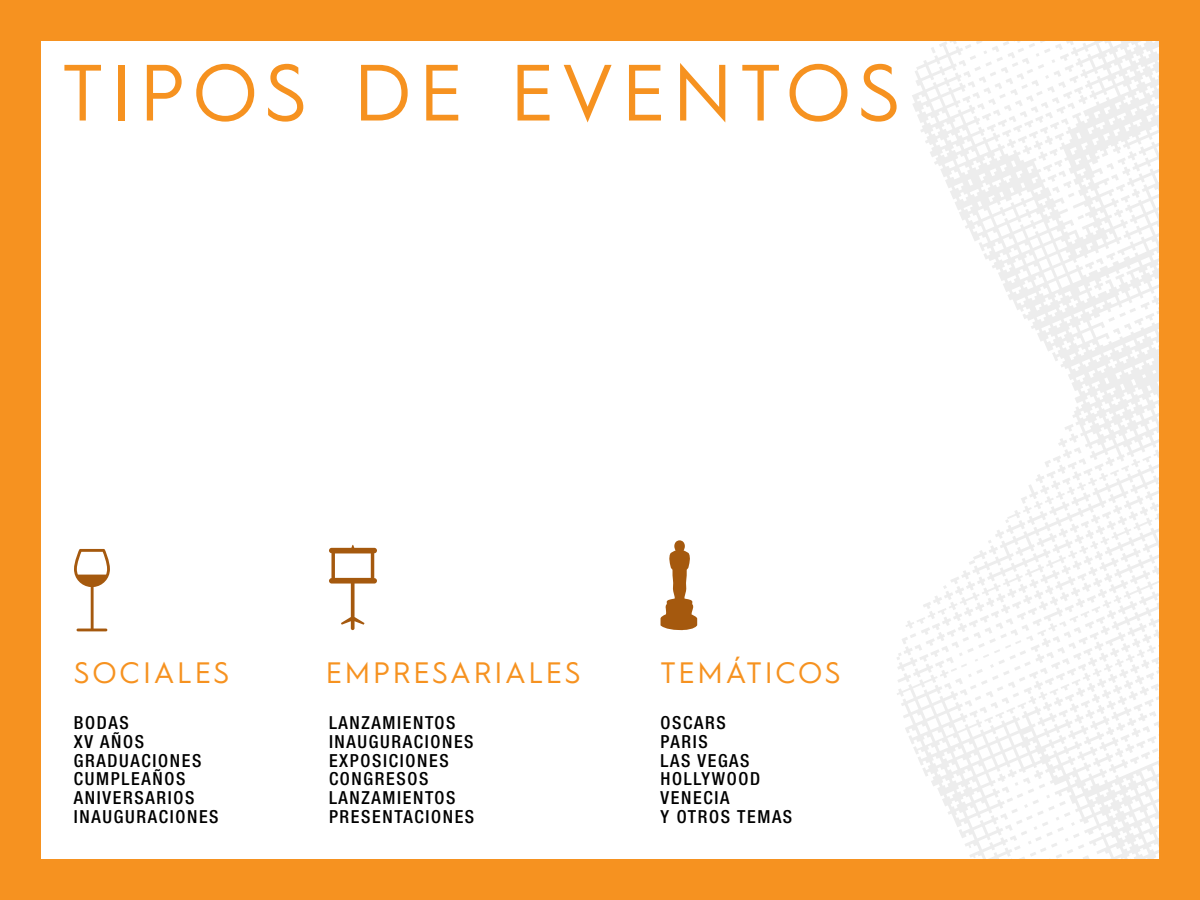
<style>
.page{position:relative;width:1200px;height:900px;background:#fff}
.page>*{position:absolute;margin:0;border:0;box-sizing:border-box;transform-origin:0 0}
.t1{font:79.8px "Hurme Geometric Sans 1";letter-spacing:.09em;color:#f69220}
.t2{font:29.7px "Hurme Geometric Sans 1";letter-spacing:.09em;color:#f69220}
.t3{font:500 condensed 18px/18.6px "Helvetica Neue LT Std";letter-spacing:.09em;color:#000}
</style>
<div class="page">
<img style="left:251px;top:40px;width:909px;height:820px">
<div style="left:0;top:0;width:40px;height:900px;background:#f69220"></div>
<div style="left:1160px;top:0;width:40px;height:900px;background:#f69220"></div>
<div style="left:3px;top:0;width:1197px;height:40px;background:#f69220"></div>
<div style="left:0;top:860px;width:1200px;height:40px;background:#f69220"></div>
<svg style="left:661px;top:540px;width:36px;height:90px"></svg>
<svg style="left:329px;top:545px;width:48px;height:85px"></svg>
<svg style="left:74px;top:549px;width:36px;height:82px"></svg>
<h1 class="t1" style="left:62px;top:37px;width:840px">TIPOS DE EVENTOS</h1>
<h2 class="t2" style="left:326px;top:652px;width:256px">EMPRESARIALES</h2>
<h2 class="t2" style="left:661px;top:652px;width:182px">TEMÁTICOS</h2>
<h2 class="t2" style="left:74px;top:652px;width:157px">SOCIALES</h2>
<p class="t3" style="left:74px;top:713px;width:146px">BODAS<br>XV AÑOS<br>GRADUACIONES<br>CUMPLEAÑOS<br>ANIVERSARIOS<br>INAUGURACIONES</p>
<p class="t3" style="left:329px;top:714px;width:147px">LANZAMIENTOS<br>INAUGURACIONES<br>EXPOSICIONES<br>CONGRESOS<br>LANZAMIENTOS<br>PRESENTACIONES</p>
<p class="t3" style="left:661px;top:714px;width:133px">OSCARS<br>PARIS<br>LAS VEGAS<br>HOLLYWOOD<br>VENECIA<br>Y OTROS TEMAS</p>
</div>
